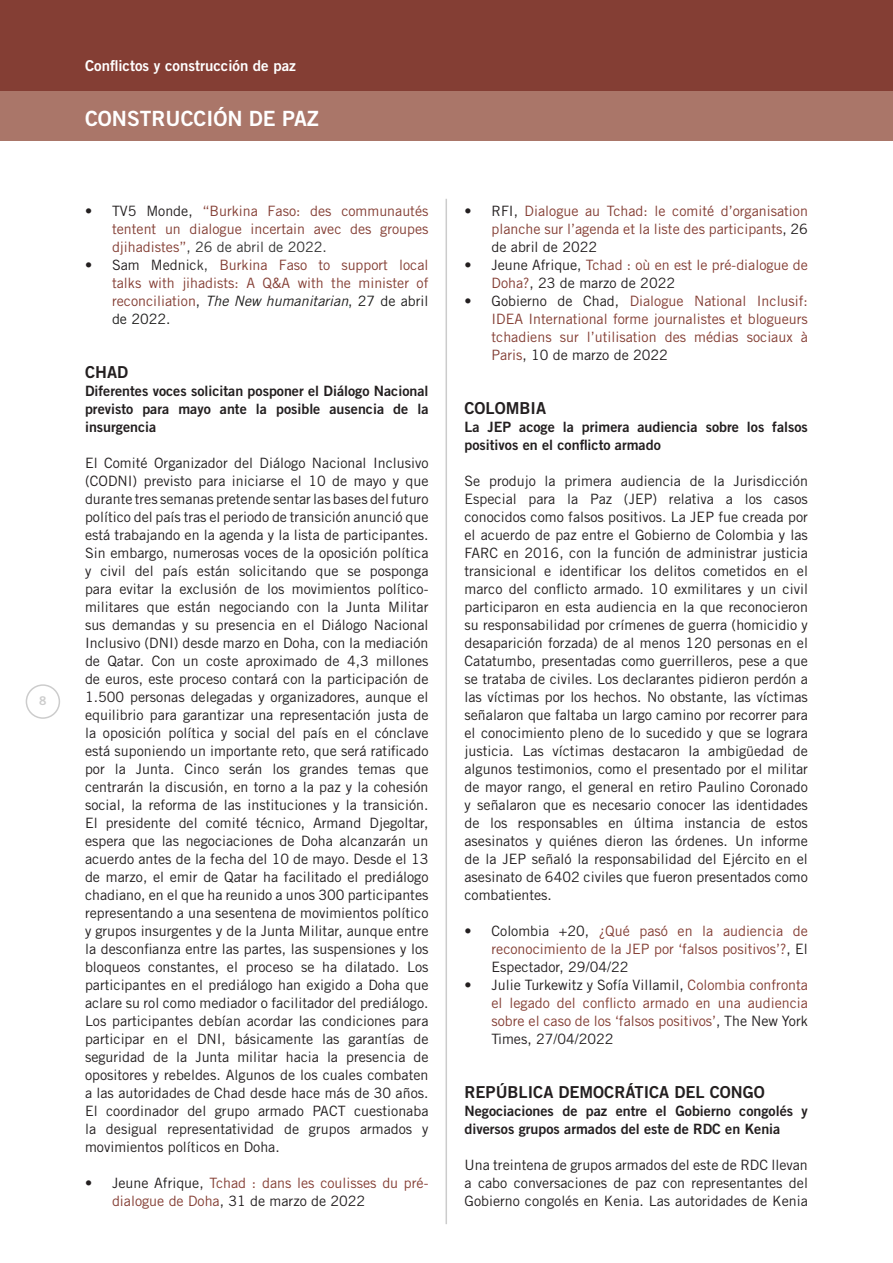
<style>
.page{position:relative;width:893px;height:1263px;background:#fff}
.page>*{position:absolute;margin:0;border:0;box-sizing:border-box;transform-origin:0 0}
.t1{font:21px "Trade Gothic LT Std Bd 2";color:#fff}
.t2{font:16.5px "Trade Gothic LT Std Bd 2";color:#231f20}
.t3{font:15px "Trade Gothic LT Std Bd 2";color:#fff}
.t4{font:14.25px/18px "Trade Gothic LT Std";color:#231f20;text-align:justify}
.t5{font:14.25px/18px "Trade Gothic LT Std";color:#843e34;text-align:justify}
.t6{font:14.25px/18px "Trade Gothic LT Std Bd 2";color:#231f20}
.t7{font:12px "Trade Gothic LT Std Bd 2";color:#ccc}
.s1{color:#231f20}
.s2{color:#333}
.s3{color:#201f1e}
.s4{font-style:italic;color:#201f1e}
</style>
<div class="page">
<div style="left:0;top:0;width:893px;height:91px;background:#843e34"></div>
<div style="left:0;top:91px;width:893px;height:49px;background:#aa7669"></div>
<div style="left:26px;top:684px;width:34px;height:35px;border:2px solid #ccc;border-radius:50%"></div>
<hr style="left:446px;top:199px;width:1px;height:1025px;background:#ccc">
<p class="t7" style="left:39px;top:693px;width:9px">8</p>
<p class="t3" style="left:85px;top:57px;width:212px">Conflictos y construcción de paz</p>
<p class="t1" style="left:85px;top:105px;width:235px">CONSTRUCCIÓN DE PAZ</p>
<p class="t5" style="left:112px;top:202px;width:318px;text-indent:-27px"><span class="s1">• TV5 Monde,</span> “Burkina Faso: des communautés tentent un dialogue incertain avec des groupes djihadistes”<span class="s2">, 26 de abril de 2022.</span></p>
<p class="t5" style="left:112px;top:256px;width:318px;text-indent:-27px"><span class="s1">• Sam Mednic</span><span class="s2">k,</span> Burkina Faso to support local talks with jihadists: A Q&amp;A with the minister of reconciliation<span class="s3">,</span> <span class="s4">The New humanitarian</span><span class="s3">, 27 de abril de 2022.</span></p>
<p class="t2" style="left:85px;top:362px;width:45px">CHAD</p>
<p class="t6" style="left:85px;top:382px;width:345px;text-align:justify">Diferentes voces solicitan posponer el Diálogo Nacional previsto para mayo ante la posible ausencia de la insurgencia</p>
<p class="t4" style="left:85px;top:454px;width:345px">El Comité Organizador del Diálogo Nacional Inclusivo (CODNI) previsto para iniciarse el 10 de mayo y que durante tres semanas pretende sentar las bases del futuro político del país tras el periodo de transición anunció que está trabajando en la agenda y la lista de participantes.<br>Sin embargo, numerosas voces de la oposición política y civil del país están solicitando que se posponga para evitar la exclusión de los movimientos político&shy;militares que están negociando con la Junta Militar sus demandas y su presencia en el Diálogo Nacional Inclusivo (DNI) desde marzo en Doha, con la mediación de Qatar. Con un coste aproximado de 4,3 millones de euros, este proceso contará con la participación de 1.500 personas delegadas y organizadores, aunque el equilibrio para garantizar una representación justa de la oposición política y social del país en el cónclave está suponiendo un importante reto, que será ratificado por la Junta. Cinco serán los grandes temas que centrarán la discusión, en torno a la paz y la cohesión social, la reforma de las instituciones y la transición.<br>El presidente del comité técnico, Armand Djegoltar, espera que las negociaciones de Doha alcanzarán un acuerdo antes de la fecha del 10 de mayo. Desde el 13 de marzo, el emir de Qatar ha facilitado el prediálogo chadiano, en el que ha reunido a unos 300 participantes representando a una sesentena de movimientos político y grupos insurgentes y de la Junta Militar, aunque entre la desconfianza entre las partes, las suspensiones y los bloqueos constantes, el proceso se ha dilatado. Los participantes en el prediálogo han exigido a Doha que aclare su rol como mediador o facilitador del prediálogo.<br>Los participantes debían acordar las condiciones para participar en el DNI, básicamente las garantías de seguridad de la Junta militar hacia la presencia de opositores y rebeldes. Algunos de los cuales combaten a las autoridades de Chad desde hace más de 30 años.<br>El coordinador del grupo armado PACT cuestionaba la desigual representatividad de grupos armados y movimientos políticos en Doha.</p>
<p class="t5" style="left:112px;top:1174px;width:318px;text-indent:-27px"><span class="s1">• Jeune Afrique,</span> Tchad : dans les coulisses du pré&shy;dialogue de Doha<span class="s1">, 31 de marzo de 2022</span></p>
<p class="t5" style="left:491px;top:202px;width:318px;text-indent:-27px"><span class="s1">• RFI,</span> Dialogue au Tchad: le comité d’organisation planche sur l’agenda et la liste des participants<span class="s1">, 26 de abril de 2022</span></p>
<p class="t5" style="left:491px;top:256px;width:318px;text-indent:-27px"><span class="s1">• Jeune Afrique,</span> Tchad : où en est le pré-dialogue de<br>Doha?<span class="s1">, 23 de marzo de 2022</span></p>
<p class="t5" style="left:491px;top:292px;width:318px;text-indent:-27px"><span class="s1">• Gobierno de Chad,</span> Dialogue National Inclusif:<br>IDEA International forme journalistes et blogueurs tchadiens sur l’utilisation des médias sociaux à Paris<span class="s1">, 10 de marzo de 2022</span></p>
<p class="t2" style="left:464px;top:398px;width:83px">COLOMBIA</p>
<p class="t6" style="left:464px;top:418px;width:345px">La JEP acoge la primera audiencia sobre los falsos positivos en el conflicto armado</p>
<p class="t4" style="left:464px;top:472px;width:345px">Se produjo la primera audiencia de la Jurisdicción Especial para la Paz (JEP) relativa a los casos conocidos como falsos positivos. La JEP fue creada por el acuerdo de paz entre el Gobierno de Colombia y las FARC en 2016, con la función de administrar justicia transicional e identificar los delitos cometidos en el marco del conflicto armado. 10 exmilitares y un civil participaron en esta audiencia en la que reconocieron su responsabilidad por crímenes de guerra (homicidio y desaparición forzada) de al menos 120 personas en el Catatumbo, presentadas como guerrilleros, pese a que se trataba de civiles. Los declarantes pidieron perdón a las víctimas por los hechos. No obstante, las víctimas señalaron que faltaba un largo camino por recorrer para el conocimiento pleno de lo sucedido y que se lograra justicia. Las víctimas destacaron la ambigüedad de algunos testimonios, como el presentado por el militar de mayor rango, el general en retiro Paulino Coronado y señalaron que es necesario conocer las identidades de los responsables en última instancia de estos asesinatos y quiénes dieron las órdenes. Un informe de la JEP señaló la responsabilidad del Ejército en el asesinato de 6402 civiles que fueron presentados como combatientes.</p>
<p class="t5" style="left:491px;top:922px;width:318px;text-indent:-27px"><span class="s1">• Colombia +20,</span> ¿Qué pasó en la audiencia de reconocimiento de la JEP por ‘falsos positivos’?<span class="s1">, El Espectador, 29/04/22</span></p>
<p class="t5" style="left:491px;top:976px;width:318px;text-indent:-27px"><span class="s1">• Julie Turkewitz y Sofía Villamil,</span> Colombia confronta el legado del conflicto armado en una audiencia sobre el caso de los ‘falsos positivos’<span class="s1">, The New York Times, 27/04/2022</span></p>
<p class="t2" style="left:464px;top:1082px;width:302px">REPÚBLICA DEMOCRÁTICA DEL CONGO</p>
<p class="t6" style="left:464px;top:1102px;width:345px">Negociaciones de paz entre el Gobierno congolés y diversos grupos armados del este de RDC en Kenia</p>
<p class="t4" style="left:464px;top:1156px;width:345px">Una treintena de grupos armados del este de RDC llevan a cabo conversaciones de paz con representantes del Gobierno congolés en Kenia. Las autoridades de Kenia</p>
</div>
